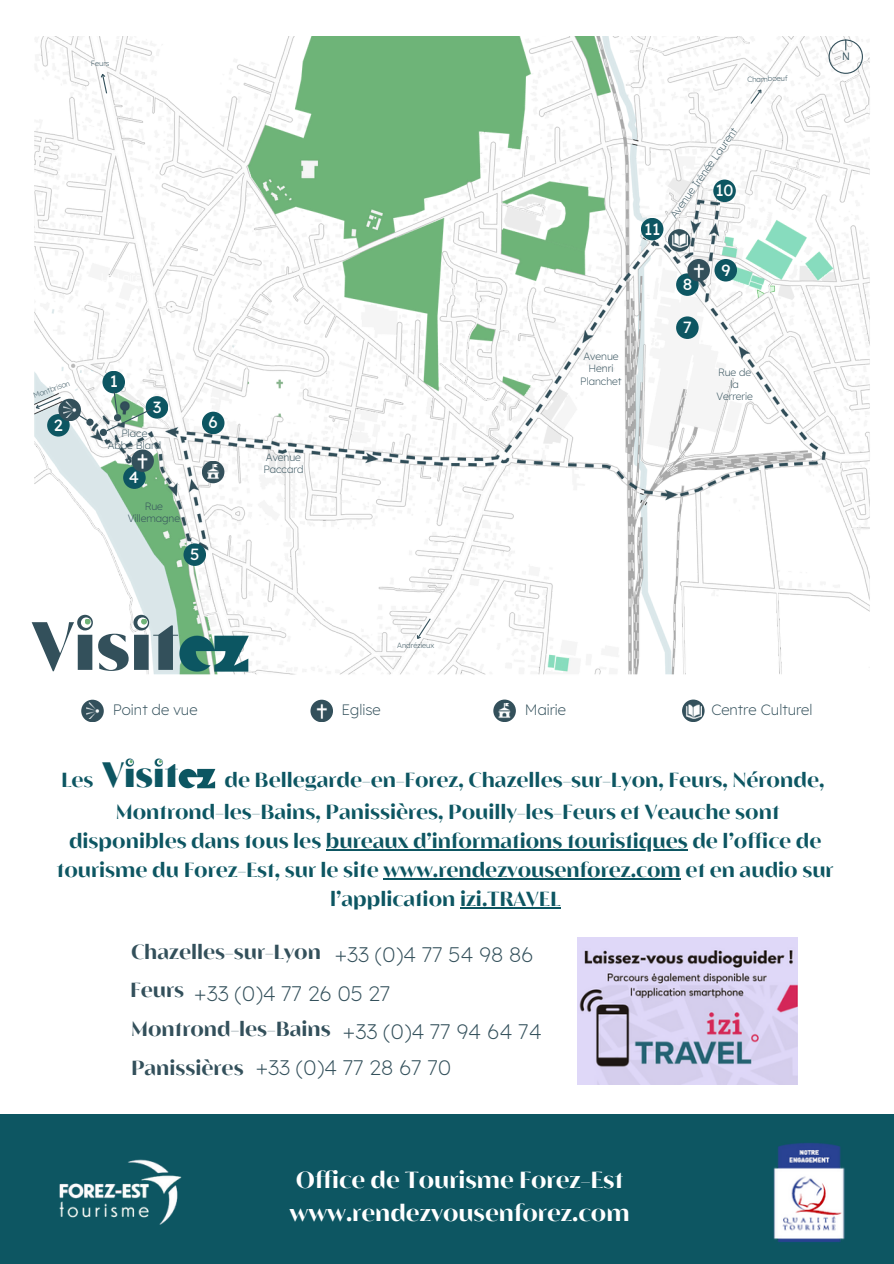
<style>
.page{position:relative;width:894px;height:1264px;background:#fff}
.page>*{position:absolute;margin:0;border:0;box-sizing:border-box;transform-origin:0 0}
.t1{font:800 70.2px "Aguila";color:#33505b}
.t2{font:800 36.3px "Aguila";color:#0d5662}
.t3{font:700 24px/32.7px "Aguila";color:#fff}
.t4{font:700 21px/29.2px "Aguila";color:#0d5662;text-align:center}
.t5{font:300 21px "Lexend";color:#33505b}
.t6{font:700 21px "Aguila";color:#33505b}
.t7{font:500 16.5px "Lexend";color:#fff}
.t8{font:300 15px "Lexend";color:#33505b}
.t9{font:300 10.5px/12.3px "Lexend";letter-spacing:-.005em;color:#33505b;text-align:center}
.t10{font:10.35px "Open Sans";color:#33505b}
.t11{font:300 7.5px "Lexend";letter-spacing:-.005em;color:#33505b}
</style>
<div class="page">
<div style="left:0;top:1113px;width:893px;height:150px;background:#0d5662"></div>
<img style="left:34px;top:36px;width:836px;height:639px">
<img style="left:179px;top:634px;width:71px;height:38px">
<div style="left:81px;top:617px;width:10px;height:11px;background:#fff;border-radius:50%"></div>
<svg style="left:85px;top:618px;width:6px;height:6px"></svg>
<div style="left:137px;top:617px;width:11px;height:11px;background:#fff;border-radius:50%"></div>
<svg style="left:141px;top:618px;width:6px;height:6px"></svg>
<img style="left:178px;top:768px;width:37px;height:20px">
<svg style="left:129px;top:760px;width:4px;height:4px"></svg>
<img style="left:773px;top:1143px;width:72px;height:99px">
<img style="left:577px;top:937px;width:220px;height:147px">
<div style="left:640px;top:218px;width:23px;height:22px;background:#0d5662;border-radius:50%"></div>
<div style="left:102px;top:371px;width:23px;height:22px;background:#0d5662;border-radius:50%"></div>
<div style="left:47px;top:414px;width:23px;height:22px;background:#0d5662;border-radius:50%"></div>
<div style="left:146px;top:396px;width:22px;height:22px;background:#0d5662;border-radius:50%"></div>
<div style="left:123px;top:466px;width:23px;height:23px;background:#0d5662;border-radius:50%"></div>
<div style="left:183px;top:543px;width:23px;height:23px;background:#0d5662;border-radius:50%"></div>
<div style="left:202px;top:411px;width:22px;height:23px;background:#0d5662;border-radius:50%"></div>
<div style="left:676px;top:316px;width:22px;height:23px;background:#0d5662;border-radius:50%"></div>
<div style="left:713px;top:179px;width:22px;height:23px;background:#0d5662;border-radius:50%"></div>
<div style="left:714px;top:259px;width:22px;height:22px;background:#0d5662;border-radius:50%"></div>
<div style="left:676px;top:273px;width:22px;height:23px;background:#0d5662;border-radius:50%"></div>
<svg style="left:828px;top:39px;width:34px;height:35px"></svg>
<svg style="left:34px;top:396px;width:28px;height:15px"></svg>
<svg style="left:99px;top:72px;width:9px;height:23px"></svg>
<svg style="left:749px;top:87px;width:15px;height:18px"></svg>
<svg style="left:414px;top:617px;width:17px;height:24px"></svg>
<img style="left:59px;top:1159px;width:123px;height:66px">
<hr style="left:326px;top:849px;width:361px;height:1px;background:#0d5662">
<hr style="left:383px;top:878px;width:297px;height:1px;background:#0d5662">
<hr style="left:460px;top:907px;width:100px;height:1px;background:#0d5662">
<div style="left:131px;top:449px;width:23px;height:23px;background:#33505b;border-radius:50%"></div>
<div style="left:687px;top:259px;width:22px;height:22px;background:#33505b;border-radius:50%"></div>
<svg style="left:310px;top:699px;width:23px;height:23px"></svg>
<div style="left:202px;top:461px;width:22px;height:22px;background:#33505b;border-radius:50%"></div>
<div style="left:493px;top:699px;width:22px;height:23px;background:#33505b;border-radius:50%"></div>
<img style="left:137px;top:453px;width:11px;height:16px">
<img style="left:693px;top:263px;width:11px;height:15px">
<img style="left:316px;top:703px;width:11px;height:16px">
<img style="left:207px;top:465px;width:13px;height:14px">
<img style="left:496px;top:703px;width:15px;height:15px">
<svg style="left:667px;top:229px;width:23px;height:23px"></svg>
<svg style="left:681px;top:699px;width:23px;height:23px"></svg>
<img style="left:670px;top:233px;width:17px;height:16px">
<img style="left:684px;top:703px;width:17px;height:16px">
<svg style="left:76px;top:412px;width:12px;height:10px"></svg>
<div style="left:86px;top:418px;width:8px;height:8px;background:#33505b;border-radius:50%"></div>
<svg style="left:105px;top:390px;width:49px;height:42px"></svg>
<div style="left:100px;top:429px;width:7px;height:7px;background:#33505b;border-radius:50%"></div>
<div style="left:58px;top:399px;width:23px;height:22px;background:#33505b;border-radius:50%"></div>
<svg style="left:81px;top:699px;width:23px;height:23px"></svg>
<img style="left:63px;top:402px;width:14px;height:15px">
<img style="left:86px;top:703px;width:14px;height:15px">
<p class="t11" style="left:91px;top:59px;width:20px">Feurs</p>
<p class="t11" style="left:32px;top:391px;width:40px;rotate:-20deg">Montbrison</p>
<p class="t7" style="left:110px;top:371px;width:10px">1</p>
<p class="t7" style="left:153px;top:396px;width:10px">3</p>
<h1 class="t7" style="left:54px;top:414px;width:11px">2</h1>
<p class="t7" style="left:208px;top:411px;width:11px">6</p>
<p class="t9" style="left:121px;top:426px;width:27px">Place</p>
<p class="t9" style="left:108px;top:438px;width:55px">Abbé Blard</p>
<p class="t7" style="left:129px;top:466px;width:12px">4</p>
<p class="t9" style="left:128px;top:499px;width:54px">Rue<br>Villemagne</p>
<p class="t7" style="left:190px;top:543px;width:11px">5</p>
<p class="t9" style="left:263px;top:450px;width:41px;text-align:left">Avenue<br>Paccard</p>
<p class="t9" style="left:580px;top:350px;width:43px">Avenue<br>Henri<br>Planchet</p>
<p class="t11" style="left:746px;top:75px;width:42px;rotate:-2deg">Chamboeuf</p>
<p class="t7" style="left:644px;top:218px;width:18px">11</p>
<p class="t9" style="left:667px;top:213px;width:110px;rotate:-55deg">Avenue Irénée Laurent</p>
<p class="t7" style="left:715px;top:180px;width:19px">10</p>
<p class="t7" style="left:682px;top:274px;width:11px">8</p>
<p class="t7" style="left:721px;top:260px;width:11px">9</p>
<p class="t7" style="left:682px;top:317px;width:10px">7</p>
<p class="t9" style="left:716px;top:365px;width:38px">Rue de la<br>Verrerie</p>
<p class="t10" style="left:841px;top:49px;width:9px">N</p>
<p class="t1" style="left:32px;top:600px;width:148px">Visit</p>
<p class="t11" style="left:397px;top:641px;width:38px">Andrézieux</p>
<h4 class="t8" style="left:113px;top:700px;width:86px">Point de vue</h4>
<h4 class="t8" style="left:341px;top:700px;width:41px">Eglise</h4>
<h5 class="t8" style="left:524px;top:700px;width:43px">Mairie</h5>
<h4 class="t8" style="left:711px;top:700px;width:102px">Centre Culturel</h4>
<p class="t2" style="left:102px;top:751px;width:77px">Visit</p>
<p class="t4" style="left:61px;top:766px;width:34px">Les</p>
<h6 class="t4" style="left:224px;top:766px;width:601px">de Bellegarde-en-Forez, Chazelles-sur-Lyon, Feurs, Néronde,</h6>
<p class="t4" style="left:69px;top:797px;width:753px">Montrond-les-Bains, Panissières, Pouilly-les-Feurs et Veauche sont disponibles dans tous les bureaux d’informations touristiques de l’office de</p>
<h6 class="t4" style="left:57px;top:856px;width:778px">tourisme du Forez-Est, sur le site www.rendezvousenforez.com et en audio sur l’application izi.TRAVEL</h6>
<p class="t6" style="left:131px;top:938px;width:191px">Chazelles-sur-Lyon</p>
<h6 class="t5" style="left:334px;top:941px;width:200px">+33 (0)4 77 54 98 86</h6>
<p class="t5" style="left:194px;top:979px;width:198px">+33 (0)4 77 26 05 27</p>
<h6 class="t5" style="left:343px;top:1018px;width:200px">+33 (0)4 77 94 64 74</h6>
<h4 class="t5" style="left:256px;top:1053px;width:197px">+33 (0)4 77 28 67 70</h4>
<h2 class="t6" style="left:130px;top:976px;width:55px">Feurs</h2>
<p class="t6" style="left:131px;top:1015px;width:201px">Montrond-les-Bains</p>
<h4 class="t6" style="left:131px;top:1053px;width:114px">Panissières</h4>
<h5 class="t3" style="left:289px;top:1164px;width:341px">Office de Tourisme Forez-Est www.rendezvousenforez.com</h5>
</div>
